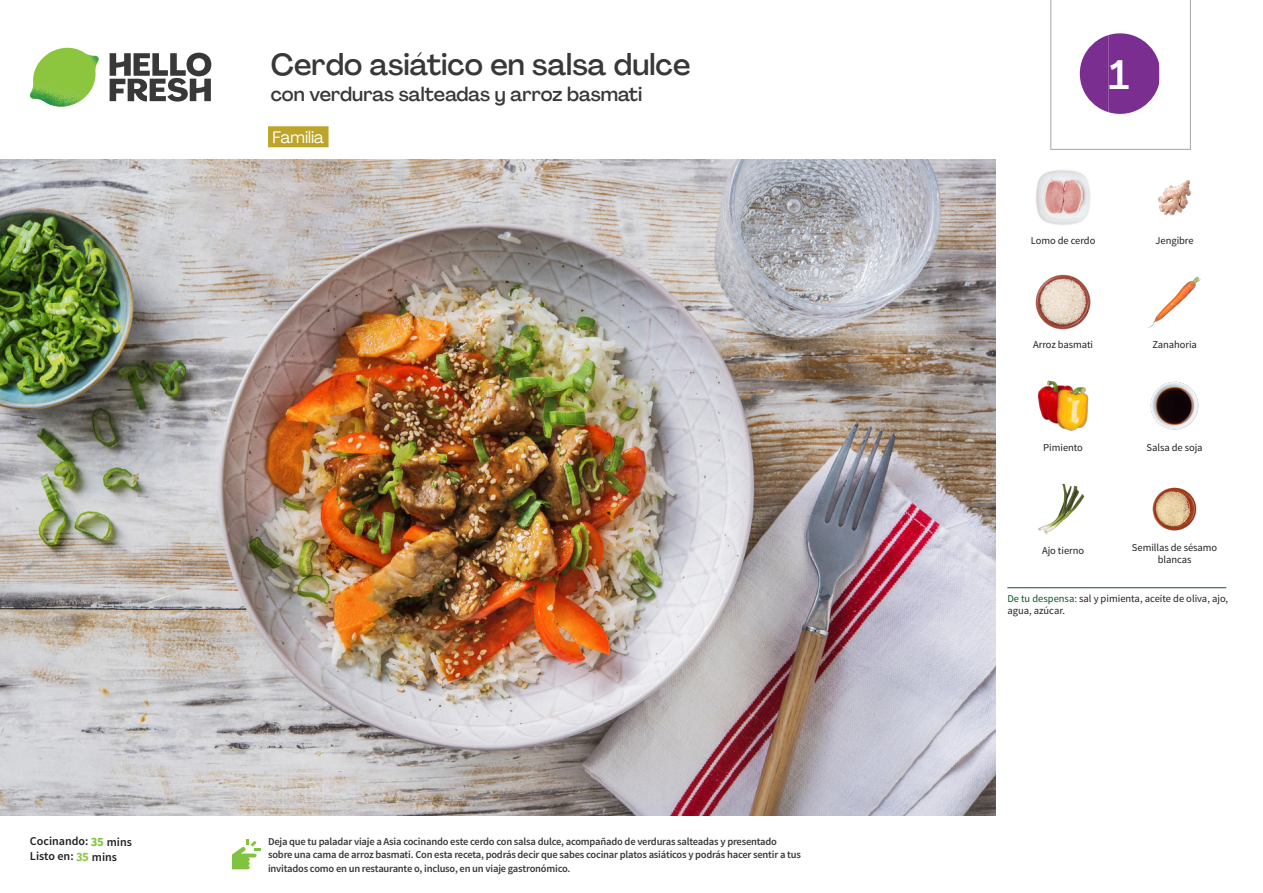
<style>
.page{position:relative;width:1263px;height:893px;background:#fff}
.page>*{position:absolute;margin:0;border:0;box-sizing:border-box;transform-origin:0 0}
._24_Recipe_Nr_Bag{font:500 40.5px "Agrandir";color:#fff}
._15_Titel_UK{font:500 30px "Agrandir";color:#383839}
._15_Titel_UK-2{font:500 19.5px "Agrandir";color:#383839}
._02_Box_Type{font:16.5px "Agrandir";color:#fff}
._04_Intro{font:600 12px "Source Sans Pro";color:#231f20}
._14_Allergene_Text_7pt{font:600 10.5px/13.5px "Source Sans Pro";letter-spacing:-.02em;color:#383839}
._18_FRONT_ingredients_UK{font:10.5px/12px "Source Sans Pro";letter-spacing:-.005em;color:#231f20}
.s1{font-weight:700;font-size:12.75px;color:#81c340}
.s2{font-weight:700;font-size:12.75px;color:#8fc84e}
.s3{color:#0e572c}
</style>
<div class="page">
<svg style="left:110px;top:53px;width:101px;height:49px"></svg>
<img style="left:30px;top:48px;width:69px;height:59px">
<div style="left:268px;top:126px;width:61px;height:21px;background:#bda529"></div>
<img style="left:0;top:159px;width:995px;height:657px">
<hr style="left:1007px;top:587px;width:219px;height:1px;background:#0e572c">
<svg style="left:232px;top:839px;width:28px;height:30px"></svg>
<img style="left:1036px;top:170px;width:55px;height:55px">
<img style="left:1158px;top:180px;width:33px;height:36px">
<img style="left:1148px;top:276px;width:53px;height:52px">
<img style="left:1035px;top:274px;width:56px;height:56px">
<img style="left:1150px;top:381px;width:49px;height:49px">
<img style="left:1037px;top:380px;width:52px;height:51px">
<img style="left:1152px;top:487px;width:45px;height:44px">
<img style="left:1038px;top:483px;width:47px;height:52px">
<svg style="left:1050px;top:0;width:141px;height:150px"></svg>
<p class="_15_Titel_UK" style="left:271px;top:46px;width:421px">Cerdo asiático en salsa dulce</p>
<p class="_15_Titel_UK-2" style="left:271px;top:82px;width:373px">con verduras salteadas y arroz basmati</p>
<p class="_02_Box_Type" style="left:272px;top:127px;width:53px">Familia</p>
<p class="_04_Intro" style="left:30px;top:833px;width:103px">Cocinando: <span class="s1">35</span> mins</p>
<p class="_04_Intro" style="left:30px;top:848px;width:89px">Listo en: <span class="s2">35</span> mins</p>
<p class="_14_Allergene_Text_7pt" style="left:268px;top:835px;width:534px">Deja que tu paladar viaje a Asia cocinando este cerdo con salsa dulce, acompañado de verduras salteadas y presentado sobre una cama de arroz basmati. Con esta receta, podrás decir que sabes cocinar platos asiáticos y podrás hacer sentir a tus invitados como en un restaurante o, incluso, en un viaje gastronómico.</p>
<p class="_24_Recipe_Nr_Bag" style="left:1109px;top:50px;width:22px">1</p>
<p class="_18_FRONT_ingredients_UK" style="left:1031px;top:235px;width:66px">Lomo de cerdo</p>
<p class="_18_FRONT_ingredients_UK" style="left:1155px;top:235px;width:40px">Jengibre</p>
<p class="_18_FRONT_ingredients_UK" style="left:1033px;top:339px;width:62px">Arroz basmati</p>
<p class="_18_FRONT_ingredients_UK" style="left:1152px;top:339px;width:46px">Zanahoria</p>
<p class="_18_FRONT_ingredients_UK" style="left:1043px;top:441px;width:41px">Pimiento</p>
<p class="_18_FRONT_ingredients_UK" style="left:1146px;top:441px;width:58px">Salsa de soja</p>
<p class="_18_FRONT_ingredients_UK" style="left:1042px;top:545px;width:44px">Ajo tierno</p>
<p class="_18_FRONT_ingredients_UK" style="left:1132px;top:541px;width:87px;text-align:center">Semillas de sésamo blancas</p>
<p class="_18_FRONT_ingredients_UK" style="left:1007px;top:593px;width:222px"><span class="s3">De tu despensa:</span> sal y pimienta, aceite de oliva, ajo, agua, azúcar.</p>
</div>
